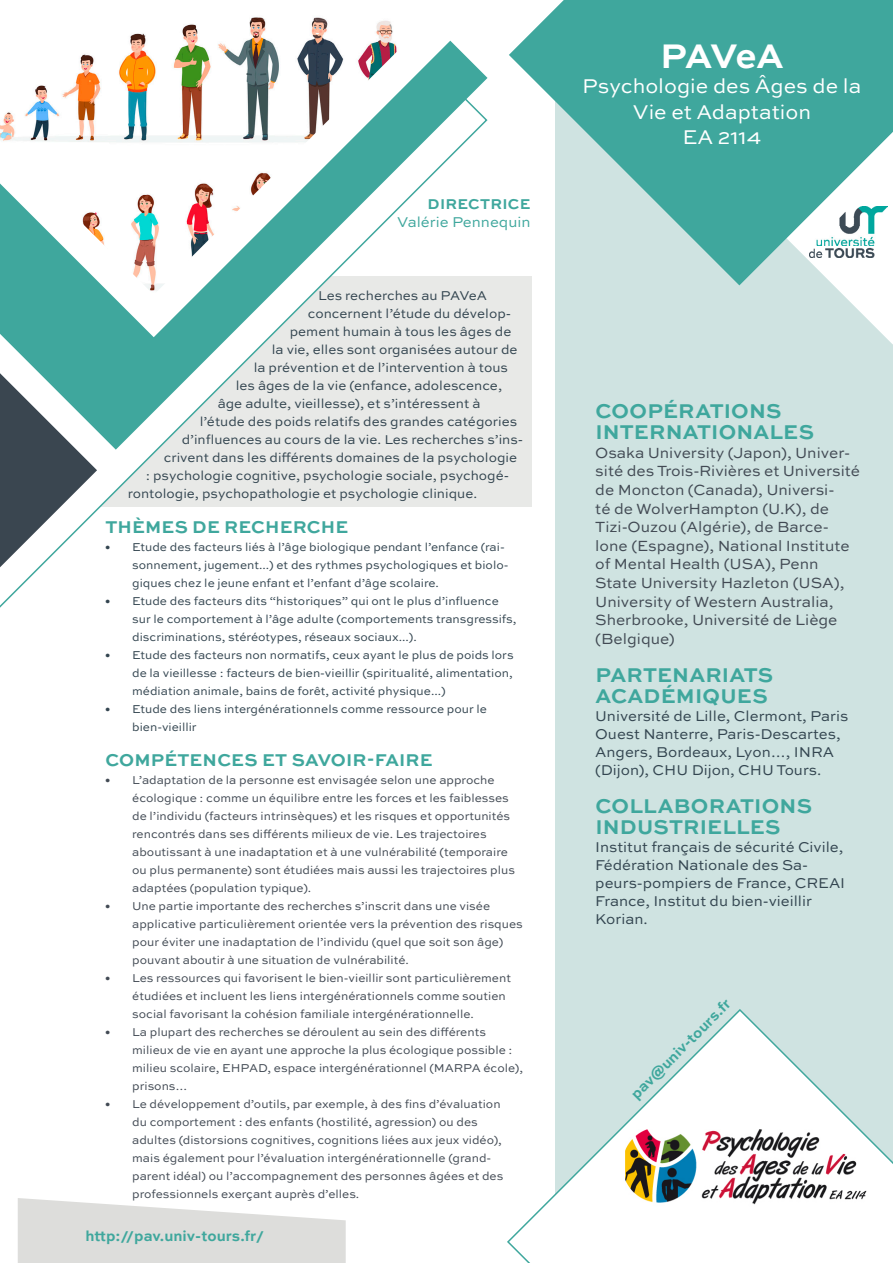
<style>
.page{position:relative;width:893px;height:1263px;background:#fff}
.page>*{position:absolute;margin:0;border:0;box-sizing:border-box;transform-origin:0 0}
.acronyme_du_labo{font:700 36px "Sweet Sans Pro";letter-spacing:-.045em;color:#fff}
.titre_vert{font:700 21px/21px "Sweet Sans Pro";letter-spacing:.01em;color:#3fa79d}
.nom_du_labo{font:21px/25.2px "Sweet Sans Pro";color:#fff;text-align:center}
.titre_vert-2{font:700 18px "Sweet Sans Pro";letter-spacing:.005em;color:#3fa79d}
.paragraphe_classique{font:15.6px/18.6px "Sweet Sans Pro";color:#424a54}
.paragraphe_classique-2{font:15px/18px "Sweet Sans Pro";color:#334550}
.lien_site_internet{font:700 15px "Sweet Sans Pro";color:#3fa79d}
.mail{font:700 15px "Sweet Sans Pro";color:#3fa79d}
.titre_chapeau{font:15px "Sweet Sans Pro";color:#3fa79d}
.titre_chapeau-2{font:700 15px "Sweet Sans Pro";letter-spacing:.02em;color:#3fa79d}
.paragraphe_classique-3{font:13.5px "Sweet Sans Pro";color:#334550}
.t1{font:12px/18px "Sweet Sans Pro";color:#424a54}
.t2{font:12px/18px "Sweet Sans Pro";color:#334550}
</style>
<div class="page">
<div style="left:0;top:276px;width:531px;height:231px;background:#e8e9e7"></div>
<div style="left:556px;top:66px;width:337px;height:1197px;background:#cfe3e1"></div>
<svg style="left:0;top:450px;width:158px;height:158px"></svg>
<svg style="left:0;top:358px;width:250px;height:92px"></svg>
<svg style="left:0;top:373px;width:97px;height:194px"></svg>
<svg style="left:0;top:17px;width:556px;height:341px"></svg>
<svg style="left:739px;top:285px;width:154px;height:59px"></svg>
<svg style="left:509px;top:0;width:384px;height:285px;fill:#3fa79d"></svg>
<svg style="left:507px;top:1008px;width:386px;height:255px"></svg>
<svg style="left:18px;top:1198px;width:328px;height:65px"></svg>
<p class="titre_chapeau-2" style="left:428px;top:193px;width:104px">DIRECTRICE</p>
<p class="titre_chapeau" style="left:397px;top:211px;width:135px">Valérie Pennequin</p>
<p class="paragraphe_classique-3" style="left:318px;top:285px;width:170px">Les recherches au PAVeA</p>
<p class="paragraphe_classique-3" style="left:308px;top:303px;width:205px">concernent l’étude du dévelop-</p>
<p class="paragraphe_classique-3" style="left:290px;top:321px;width:223px">pement humain à tous les âges de</p>
<p class="paragraphe_classique-3" style="left:272px;top:339px;width:247px">la vie, elles sont organisées autour de</p>
<p class="paragraphe_classique-3" style="left:254px;top:357px;width:256px">la prévention et de l’intervention à tous</p>
<p class="paragraphe_classique-3" style="left:236px;top:375px;width:268px">les âges de la vie (enfance, adolescence,</p>
<p class="paragraphe_classique-3" style="left:218px;top:393px;width:264px">âge adulte, vieillesse), et s’intéressent à</p>
<p class="paragraphe_classique-3" style="left:200px;top:411px;width:319px">l’étude des poids relatifs des grandes catégories</p>
<p class="paragraphe_classique-3" style="left:182px;top:429px;width:343px">d’influences au cours de la vie. Les recherches s’ins-</p>
<p class="paragraphe_classique-3" style="left:164px;top:447px;width:355px">crivent dans les différents domaines de la psychologie</p>
<p class="paragraphe_classique-3" style="left:146px;top:465px;width:365px">: psychologie cognitive, psychologie sociale, psychogé-</p>
<p class="paragraphe_classique-3" style="left:128px;top:483px;width:351px">rontologie, psychopathologie et psychologie clinique.</p>
<p class="titre_vert-2" style="left:105px;top:513px;width:244px">THÈMES DE RECHERCHE</p>
<p class="t2" style="left:132px;top:537px;width:378px;text-indent:-27px">• Etude des facteurs liés à l’âge biologique pendant l’enfance (rai&shy;sonnement, jugement...) et des rythmes psychologiques et biolo&shy;giques chez le jeune enfant et l’enfant d’âge scolaire.</p>
<p class="t2" style="left:132px;top:591px;width:386px;text-indent:-27px">• Etude des facteurs dits “historiques” qui ont le plus d’influence sur le comportement à l’âge adulte (comportements transgressifs, discriminations, stéréotypes, réseaux sociaux...).</p>
<p class="t2" style="left:132px;top:645px;width:383px;text-align:justify;text-indent:-27px">• Etude des facteurs non normatifs, ceux ayant le plus de poids lors de la vieillesse : facteurs de bien-vieillir (spiritualité, alimentation, médiation animale, bains de forêt, activité physique...)</p>
<p class="t2" style="left:132px;top:699px;width:356px;text-indent:-27px">• Etude des liens intergénérationnels comme ressource pour le bien-vieillir</p>
<p class="titre_vert-2" style="left:105px;top:746px;width:329px">COMPÉTENCES ET SAVOIR-FAIRE</p>
<p class="t1" style="left:132px;top:770px;width:384px;text-indent:-27px">• L’adaptation de la personne est envisagée selon une approche écologique : comme un équilibre entre les forces et les faiblesses de l’individu (facteurs intrinsèques) et les risques et opportunités rencontrés dans ses différents milieux de vie. Les trajectoires aboutissant à une inadaptation et à une vulnérabilité (temporaire ou plus permanente) sont étudiées mais aussi les trajectoires plus adaptées (population typique).</p>
<p class="t1" style="left:132px;top:896px;width:392px;text-indent:-27px">• Une partie importante des recherches s’inscrit dans une visée applicative particulièrement orientée vers la prévention des risques pour éviter une inadaptation de l’individu (quel que soit son âge) pouvant aboutir à une situation de vulnérabilité.</p>
<p class="t1" style="left:132px;top:968px;width:380px;text-indent:-27px">• Les ressources qui favorisent le bien-vieillir sont particulièrement étudiées et incluent les liens intergénérationnels comme soutien social favorisant la cohésion familiale intergénérationnelle.</p>
<p class="t1" style="left:132px;top:1022px;width:392px;text-indent:-27px">• La plupart des recherches se déroulent au sein des différents milieux de vie en ayant une approche la plus écologique possible : milieu scolaire, EHPAD, espace intergénérationnel (MARPA école), prisons…</p>
<p class="t1" style="left:132px;top:1094px;width:373px;text-indent:-27px">• Le développement d’outils, par exemple, à des fins d’évaluation du comportement : des enfants (hostilité, agression) ou des adultes (distorsions cognitives, cognitions liées aux jeux vidéo), mais également pour l’évaluation intergénérationnelle (grand&shy;parent idéal) ou l’accompagnement des personnes âgées et des professionnels exerçant auprès d’elles.</p>
<p class="lien_site_internet" style="left:85px;top:1224px;width:180px">http://pav.univ-tours.fr/</p>
<p class="acronyme_du_labo" style="left:660px;top:29px;width:125px">PAVeA</p>
<p class="nom_du_labo" style="left:582px;top:73px;width:281px">Psychologie des Âges de la<br>Vie et Adaptation</p>
<p class="nom_du_labo" style="left:682px;top:123px;width:80px">EA 2114</p>
<p class="titre_vert" style="left:595px;top:399px;width:220px">COOPÉRATIONS<br>INTERNATIONALES</p>
<p class="paragraphe_classique" style="left:595px;top:442px;width:266px">Osaka University (Japon), Univer&shy;sité des Trois-Rivières et Université de Moncton (Canada), Universi-<br>té de WolverHampton (U.K), de<br>Tizi-Ouzou (Algérie), de Barce&shy;lone (Espagne), National Institute of Mental Health (USA), Penn<br>State University Hazleton (USA),<br>University of Western Australia,<br>Sherbrooke, Université de Liège (Belgique)</p>
<p class="titre_vert" style="left:595px;top:663px;width:179px">PARTENARIATS<br>ACADÉMIQUES</p>
<p class="paragraphe_classique-2" style="left:595px;top:706px;width:255px">Université de Lille, Clermont, Paris Ouest Nanterre, Paris-Descartes, Angers, Bordeaux, Lyon…, INRA (Dijon), CHU Dijon, CHU Tours.</p>
<p class="titre_vert" style="left:595px;top:794px;width:218px">COLLABORATIONS<br>INDUSTRIELLES</p>
<p class="paragraphe_classique-2" style="left:595px;top:837px;width:251px">Institut français de sécurité Civile,<br>Fédération Nationale des Sa&shy;peurs-pompiers de France, CREAI<br>France, Institut du bien-vieillir<br>Korian.</p>
<p class="mail" style="left:625px;top:1088px;width:136px;rotate:-45deg">pav@univ-tours.fr</p>
</div>
